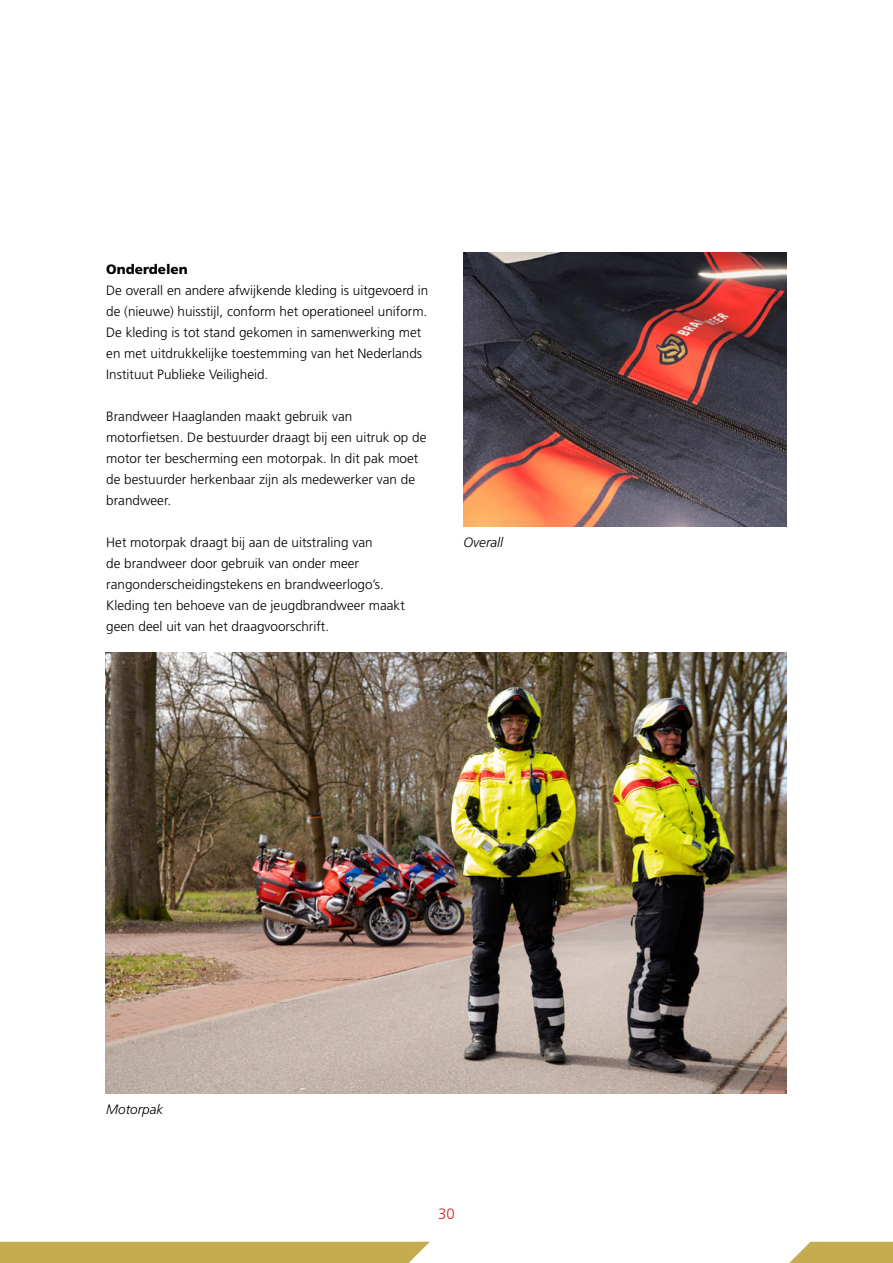
<style>
.page{position:relative;width:893px;height:1263px;background:#fff}
.page>*{position:absolute;margin:0;border:0;box-sizing:border-box;transform-origin:0 0}
.t1{font:300 15px "Frutiger LT Std";color:#cf2027}
.t2{font:300 13.5px/21px "Frutiger LT Std";color:#000}
.t3{font:italic 300 13.5px "Frutiger LT Std";color:#000}
.t4{font:900 13.5px "Frutiger LT Std";color:#000}
</style>
<div class="page">
<svg style="left:789px;top:1242px;width:104px;height:21px;background:#cbb462"></svg>
<div style="left:0;top:1242px;width:430px;height:21px;background:#c6ac51"></div>
<img style="left:463px;top:252px;width:324px;height:274px">
<img style="left:106px;top:652px;width:681px;height:441px">
<p class="t4" style="left:106px;top:264px;width:83px">Onderdelen</p>
<p class="t2" style="left:106px;top:281px;width:324px">De overall en andere afwijkende kleding is uitgevoerd in de (nieuwe) huisstijl, conform het operationeel uniform.<br>De kleding is tot stand gekomen in samenwerking met en met uitdrukkelijke toestemming van het Nederlands Instituut Publieke Veiligheid.</p>
<p class="t2" style="left:106px;top:407px;width:322px">Brandweer Haaglanden maakt gebruik van motorfietsen. De bestuurder draagt bij een uitruk op de motor ter bescherming een motorpak. In dit pak moet de bestuurder herkenbaar zijn als medewerker van de brandweer.</p>
<p class="t2" style="left:106px;top:533px;width:300px">Het motorpak draagt bij aan de uitstraling van<br>de brandweer door gebruik van onder meer rangonderscheidingstekens en brandweerlogo’s.<br>Kleding ten behoeve van de jeugdbrandweer maakt geen deel uit van het draagvoorschrift.</p>
<p class="t3" style="left:463px;top:537px;width:41px">Overall</p>
<p class="t3" style="left:106px;top:1104px;width:59px">Motorpak</p>
<p class="t1" style="left:438px;top:1208px;width:18px">30</p>
</div>
